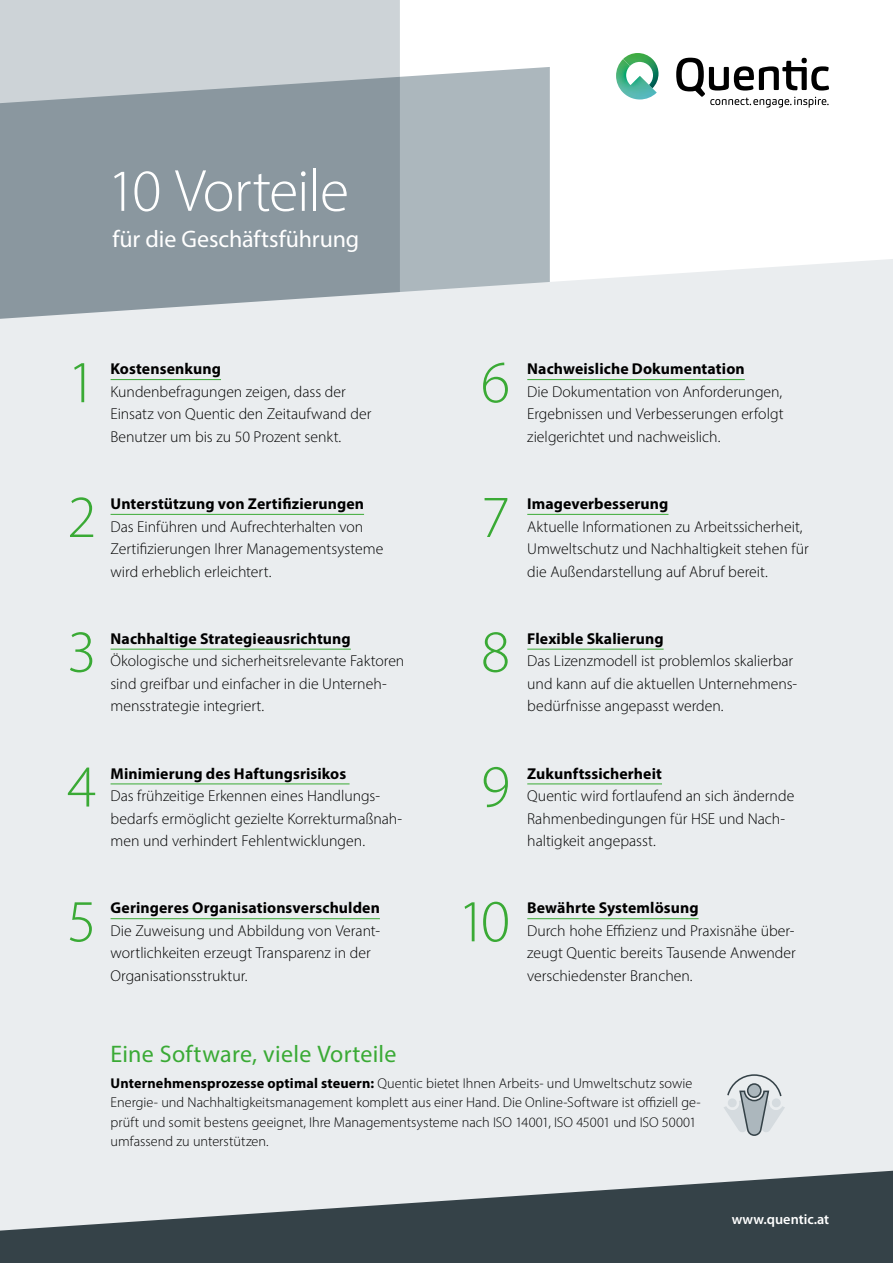
<style>
.page{position:relative;width:893px;height:1263px;background:#fff}
.page>*{position:absolute;margin:0;border:0;box-sizing:border-box;transform-origin:0 0}
.t1{font:300 60px "Myriad Pro";color:#3aaa35}
.t2{font:300 60px "Myriad Pro";letter-spacing:-.02em;color:#fff}
.t3{font:24px "Myriad Pro";letter-spacing:.01em;color:#3aaa35}
.t4{font:24px "Myriad Pro";letter-spacing:-.005em;color:#fff}
.t5{font:300 15.75px/22.5px "Myriad Pro";color:#000}
.t6{font:700 15.75px "Myriad Pro";letter-spacing:.005em;color:#000}
.t7{font:300 14.25px/19.5px "Myriad Pro";color:#000}
.t8{font:600 14.25px "Myriad Pro";color:#fff}
.s1{font-weight:700}
</style>
<div class="page">
<div style="left:0;top:0;width:400px;height:67px;background:#cdd3d7"></div>
<svg style="left:0;top:67px;width:550px;height:192px;background:#99a5ac"></svg>
<div style="left:0;top:259px;width:893px;height:912px;background:#eaedef"></div>
<svg style="left:0;top:1171px;width:893px;height:92px;background:#6f797d"></svg>
<hr style="left:527px;top:379px;width:218px;height:1px;background:#3aaa35">
<hr style="left:527px;top:514px;width:141px;height:1px;background:#3aaa35">
<hr style="left:527px;top:649px;width:137px;height:1px;background:#3aaa35">
<hr style="left:527px;top:783px;width:135px;height:1px;background:#3aaa35">
<hr style="left:527px;top:918px;width:172px;height:1px;background:#3aaa35">
<hr style="left:111px;top:379px;width:110px;height:1px;background:#3aaa35">
<hr style="left:111px;top:514px;width:253px;height:1px;background:#3aaa35">
<hr style="left:111px;top:649px;width:240px;height:1px;background:#3aaa35">
<hr style="left:111px;top:783px;width:239px;height:1px;background:#3aaa35">
<hr style="left:111px;top:918px;width:269px;height:1px;background:#3aaa35">
<svg style="left:676px;top:58px;width:153px;height:50px"></svg>
<img style="left:616px;top:59px;width:41px;height:40px">
<img style="left:623px;top:53px;width:35px;height:35px">
<svg style="left:723px;top:1073px;width:62px;height:71px;background:#ccd2d5"></svg>
<h1 class="t2" style="left:107px;top:155px;width:243px">10 Vorteile</h1>
<h2 class="t4" style="left:112px;top:224px;width:248px">für die Geschäftsführung</h2>
<h1 class="t1" style="left:67px;top:346px;width:31px">1</h1>
<p class="t6" style="left:111px;top:359px;width:112px">Kostensenkung</p>
<p class="t5" style="left:111px;top:380px;width:262px">Kundenbefragungen zeigen, dass der<br>Einsatz von Quentic den Zeitaufwand der<br>Benutzer um bis zu 50 Prozent senkt.</p>
<h1 class="t1" style="left:481px;top:346px;width:31px">6</h1>
<p class="t6" style="left:527px;top:359px;width:219px">Nachweisliche Dokumentation</p>
<p class="t5" style="left:527px;top:380px;width:258px;text-align:justify">Die Dokumentation von Anforderungen, Ergebnissen und Verbesserungen erfolgt zielgerichtet und nachweislich.</p>
<h1 class="t1" style="left:67px;top:481px;width:31px">2</h1>
<p class="t6" style="left:111px;top:493px;width:255px">Unterstützung von Zertifizierungen</p>
<p class="t5" style="left:111px;top:515px;width:274px">Das Einführen und Aufrechterhalten von<br>Zertifizierungen Ihrer Managementsysteme wird erheblich erleichtert.</p>
<h1 class="t1" style="left:481px;top:481px;width:31px">7</h1>
<p class="t6" style="left:527px;top:493px;width:143px">Imageverbesserung</p>
<p class="t5" style="left:527px;top:515px;width:283px">Aktuelle Informationen zu Arbeitssicherheit,<br>Umweltschutz und Nachhaltigkeit stehen für die Außendarstellung auf Abruf bereit.</p>
<h1 class="t1" style="left:67px;top:616px;width:31px">3</h1>
<p class="t6" style="left:111px;top:628px;width:242px">Nachhaltige Strategieausrichtung</p>
<p class="t5" style="left:111px;top:650px;width:295px">Ökologische und sicherheitsrelevante Faktoren sind greifbar und einfacher in die Unterneh&shy;mensstrategie integriert.</p>
<h1 class="t1" style="left:481px;top:616px;width:31px">8</h1>
<p class="t6" style="left:527px;top:628px;width:138px">Flexible Skalierung</p>
<p class="t5" style="left:527px;top:650px;width:271px">Das Lizenzmodell ist problemlos skalierbar und kann auf die aktuellen Unternehmens&shy;bedürfnisse angepasst werden.</p>
<h1 class="t1" style="left:67px;top:750px;width:31px">4</h1>
<p class="t6" style="left:111px;top:763px;width:237px">Minimierung des Haftungsrisikos</p>
<p class="t5" style="left:111px;top:784px;width:293px">Das frühzeitige Erkennen eines Handlungs&shy;bedarfs ermöglicht gezielte Korrekturmaßnah&shy;men und verhindert Fehlentwicklungen.</p>
<h1 class="t1" style="left:481px;top:750px;width:31px">9</h1>
<p class="t6" style="left:527px;top:763px;width:136px">Zukunftssicherheit</p>
<p class="t5" style="left:527px;top:784px;width:268px">Quentic wird fortlaufend an sich ändernde<br>Rahmenbedingungen für HSE und Nach&shy;haltigkeit angepasst.</p>
<h1 class="t1" style="left:67px;top:885px;width:31px">5</h1>
<p class="t6" style="left:111px;top:898px;width:271px">Geringeres Organisationsverschulden</p>
<p class="t5" style="left:111px;top:919px;width:271px">Die Zuweisung und Abbildung von Verant&shy;wortlichkeiten erzeugt Transparenz in der<br>Organisationsstruktur.</p>
<h1 class="t1" style="left:458px;top:885px;width:54px">10</h1>
<p class="t6" style="left:527px;top:898px;width:173px">Bewährte Systemlösung</p>
<p class="t5" style="left:527px;top:919px;width:270px">Durch hohe Effizienz und Praxisnähe über&shy;zeugt Quentic bereits Tausende Anwender verschiedenster Branchen.</p>
<h2 class="t3" style="left:111px;top:1039px;width:288px">Eine Software, viele Vorteile</h2>
<p class="t7" style="left:111px;top:1073px;width:592px"><span class="s1">Unternehmensprozesse optimal steuern:</span> Quentic bietet Ihnen Arbeits- und Umweltschutz sowie Energie- und Nachhaltigkeitsmanagement komplett aus einer Hand. Die Online-Software ist offiziell ge&shy;prüft und somit bestens geeignet, Ihre Managementsysteme nach ISO 14001, ISO 45001 und ISO 50001 umfassend zu unterstützen.</p>
<p class="t8" style="left:732px;top:1210px;width:99px">www.quentic.at</p>
</div>
